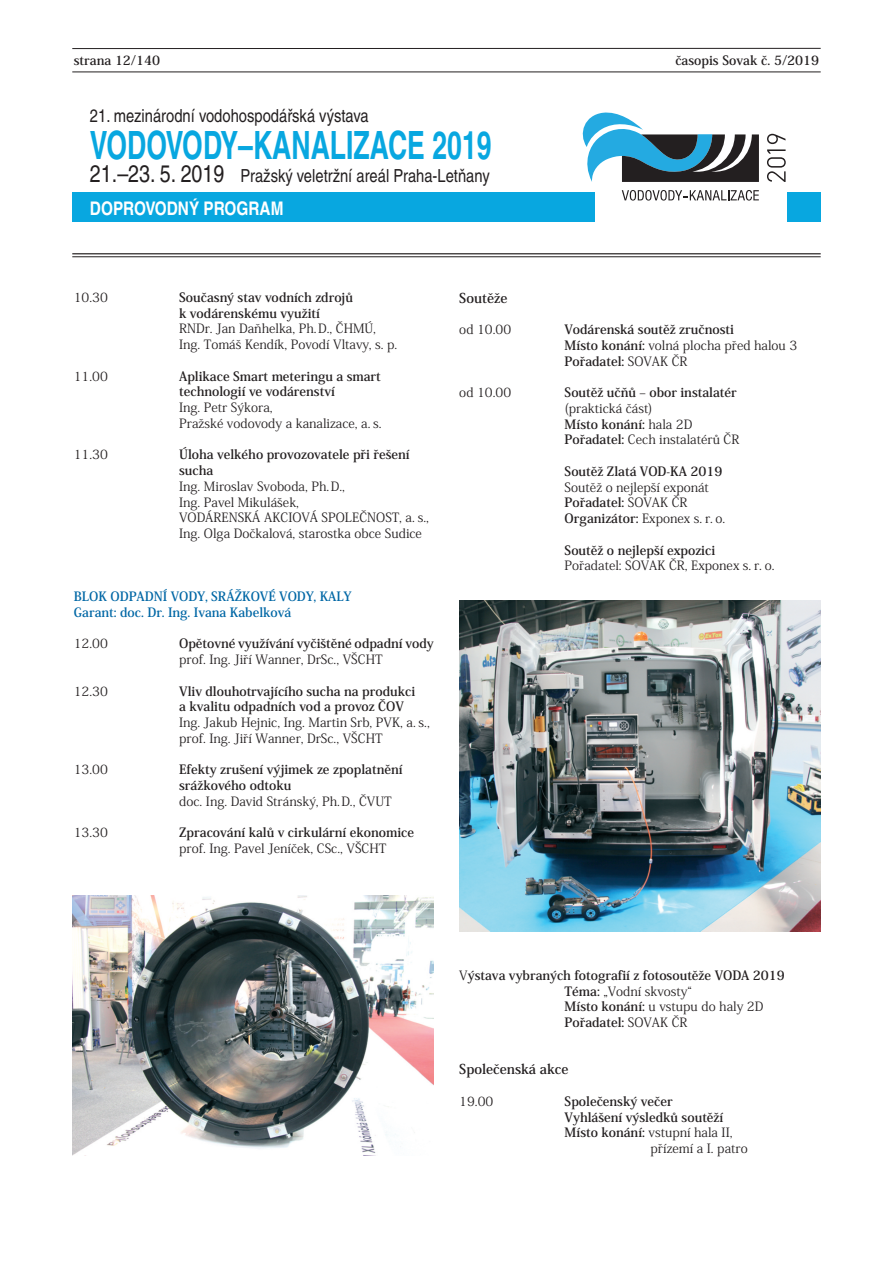
<style>
.page{position:relative;width:893px;height:1263px;background:#fff}
.page>*{position:absolute;margin:0;border:0;box-sizing:border-box;transform-origin:0 0}
.t1{font:700 condensed 39px "Helvetica CE";color:#08a7e0;scale:.83 1}
.t2{font:700 condensed 18.75px "Helvetica CE";color:#fff}
.t3{font:condensed 18px "Helvetica CE";color:#231f20}
.t4{font:700 13.5px "Koz Min Pr 6 N";color:#231f20}
.t5{font:700 12.75px/15.8px "Koz Min Pr 6 N";color:#231f20}
.t6{font:12.75px/15.8px "Koz Min Pr 6 N";color:#231f20}
.t7{font:700 12.75px/15.8px "Koz Min Pr 6 N";color:#0067a5}
.s1{font-size:24px}
.s2{font-weight:400}
.s3{font-weight:700}
</style>
<div class="page">
<hr style="left:72px;top:48px;width:749px;height:1px;background:#231f20">
<hr style="left:72px;top:72px;width:749px;height:1px;background:#231f20">
<hr style="left:72px;top:253px;width:749px;height:1px;background:#231f20">
<hr style="left:72px;top:256px;width:749px;height:1px;background:#231f20">
<div style="left:787px;top:193px;width:34px;height:29px;background:#08a7e0"></div>
<div style="left:72px;top:193px;width:522px;height:29px;background:#08a7e0"></div>
<svg style="left:582px;top:112px;width:177px;height:70px"></svg>
<svg style="left:622px;top:190px;width:137px;height:11px"></svg>
<svg style="left:767px;top:134px;width:19px;height:48px"></svg>
<img style="left:459px;top:600px;width:362px;height:331px">
<img style="left:72px;top:895px;width:362px;height:260px">
<p class="t5" style="left:74px;top:53px;width:88px">strana 12/140</p>
<p class="t5" style="left:675px;top:53px;width:145px">časopis Sovak č. 5/2019</p>
<h3 class="t3" style="left:90px;top:109px;width:280px">21. mezinárodní vodohospodářská výstava</h3>
<h1 class="t1" style="left:90px;top:131px;width:485px">VODOVODY–KANALIZACE 2019</h1>
<h3 class="t3" style="left:90px;top:169px;width:401px"><span class="s1">21.–23. 5. 2019</span> Pražský veletržní areál Praha-Letňany</h3>
<h2 class="t2" style="left:90px;top:201px;width:195px">DOPROVODNÝ PROGRAM</h2>
<p class="t6" style="left:74px;top:290px;width:36px">10.30</p>
<p class="t5" style="left:179px;top:290px;width:175px">Současný stav vodních zdrojů k vodárenskému využití</p>
<p class="t6" style="left:179px;top:321px;width:220px">RNDr. Jan Daňhelka, Ph.D., ČHMÚ,<br>Ing. Tomáš Kendík, Povodí Vltavy, s. p.</p>
<p class="t6" style="left:74px;top:368px;width:36px">11.00</p>
<p class="t5" style="left:179px;top:368px;width:203px">aplikace Smart meteringu a smart technologií ve vodárenství</p>
<p class="t6" style="left:179px;top:400px;width:204px">Ing. Petr Sýkora,<br>Pražské vodovody a kanalizace, a. s.</p>
<p class="t6" style="left:74px;top:447px;width:36px">11.30</p>
<p class="t5" style="left:179px;top:447px;width:232px">Úloha velkého provozovatele při řešení sucha</p>
<p class="t6" style="left:179px;top:479px;width:251px">Ing. Miroslav Svoboda, Ph.D.,<br>Ing. Pavel Mikulášek,<br>VODÁRENSKÁ AKCIOVÁ SPOLEČNOST, a. s., Ing. Olga Dočkalová, starostka obce Sudice</p>
<p class="t7" style="left:74px;top:589px;width:279px">BlOK ODPaDNÍ VODY, SRÁŽKOVÉ VODY, KalY garant: doc. Dr. ing. ivana Kabelková</p>
<p class="t6" style="left:74px;top:636px;width:36px">12.00</p>
<p class="t5" style="left:179px;top:636px;width:256px">Opětovné využívání vyčištěné odpadní vody</p>
<p class="t6" style="left:179px;top:652px;width:205px">prof. Ing. Jiří Wanner, DrSc., VŠCHT</p>
<p class="t6" style="left:74px;top:683px;width:36px">12.30</p>
<p class="t5" style="left:179px;top:683px;width:238px">Vliv dlouhotrvajícího sucha na produkci a kvalitu odpadních vod a provoz ČOV</p>
<p class="t6" style="left:179px;top:715px;width:252px">Ing. Jakub Hejnic, Ing. Martin Srb, PVK, a. s., prof. Ing. Jiří Wanner, DrSc., VŠCHT</p>
<p class="t6" style="left:74px;top:762px;width:36px">13.00</p>
<p class="t5" style="left:179px;top:762px;width:225px">efekty zrušení výjimek ze zpoplatnění srážkového odtoku</p>
<p class="t6" style="left:179px;top:794px;width:214px">doc. Ing. David Stránský, Ph.D., ČVUT</p>
<p class="t6" style="left:74px;top:825px;width:36px">13.30</p>
<p class="t5" style="left:179px;top:825px;width:236px">Zpracování kalů v cirkulární ekonomice</p>
<p class="t6" style="left:179px;top:841px;width:209px">prof. Ing. Pavel Jeníček, CSc., VŠCHT</p>
<p class="t4" style="left:459px;top:290px;width:50px">Soutěže</p>
<p class="t6" style="left:459px;top:322px;width:53px">od 10.00</p>
<p class="t5" style="left:565px;top:322px;width:234px">Vodárenská soutěž zručnosti<br>Místo konání: <span class="s2">volná plocha před halou 3<br></span>Pořadatel: <span class="s2">SOVAK ČR</span></p>
<p class="t6" style="left:459px;top:385px;width:53px">od 10.00</p>
<p class="t5" style="left:565px;top:385px;width:174px">Soutěž učňů – obor instalatér</p>
<p class="t6" style="left:565px;top:400px;width:176px">(praktická část)<br><span class="s3">Místo konání:</span> hala 2D<br><span class="s3">Pořadatel:</span> Cech instalatérů ČR</p>
<p class="t5" style="left:565px;top:463px;width:159px">Soutěž Zlatá VOD-Ka 2019</p>
<p class="t6" style="left:565px;top:479px;width:162px">Soutěž o nejlepší exponát<br><span class="s3">Pořadatel:</span> SOVAK ČR<br><span class="s3">Organizátor:</span> Exponex s. r. o.</p>
<p class="t5" style="left:565px;top:542px;width:152px">Soutěž o nejlepší expozici</p>
<p class="t6" style="left:565px;top:558px;width:211px">Pořadatel: SOVAK ČR, Exponex s. r. o.</p>
<p class="t5" style="left:565px;top:967px;width:222px;text-indent:-105px"><span class="s2">V</span>ýstava vybraných fotografií z fotosoutěže VODa 2019<br>Téma: <span class="s2">„Vodní skvosty“<br></span>Místo konání: <span class="s2">u vstupu do haly 2D<br></span>Pořadatel: <span class="s2">SOVAK ČR</span></p>
<p class="t4" style="left:459px;top:1062px;width:111px">Společenská akce</p>
<p class="t6" style="left:459px;top:1093px;width:36px">19.00</p>
<p class="t5" style="left:565px;top:1093px;width:109px">Společenský večer</p>
<p class="t5" style="left:565px;top:1109px;width:160px">Vyhlášení výsledků soutěží</p>
<p class="t6" style="left:565px;top:1125px;width:169px"><span class="s3">Místo konání:</span> vstupní hala II,</p>
<p class="t6" style="left:651px;top:1141px;width:99px">přízemí a I. patro</p>
</div>
